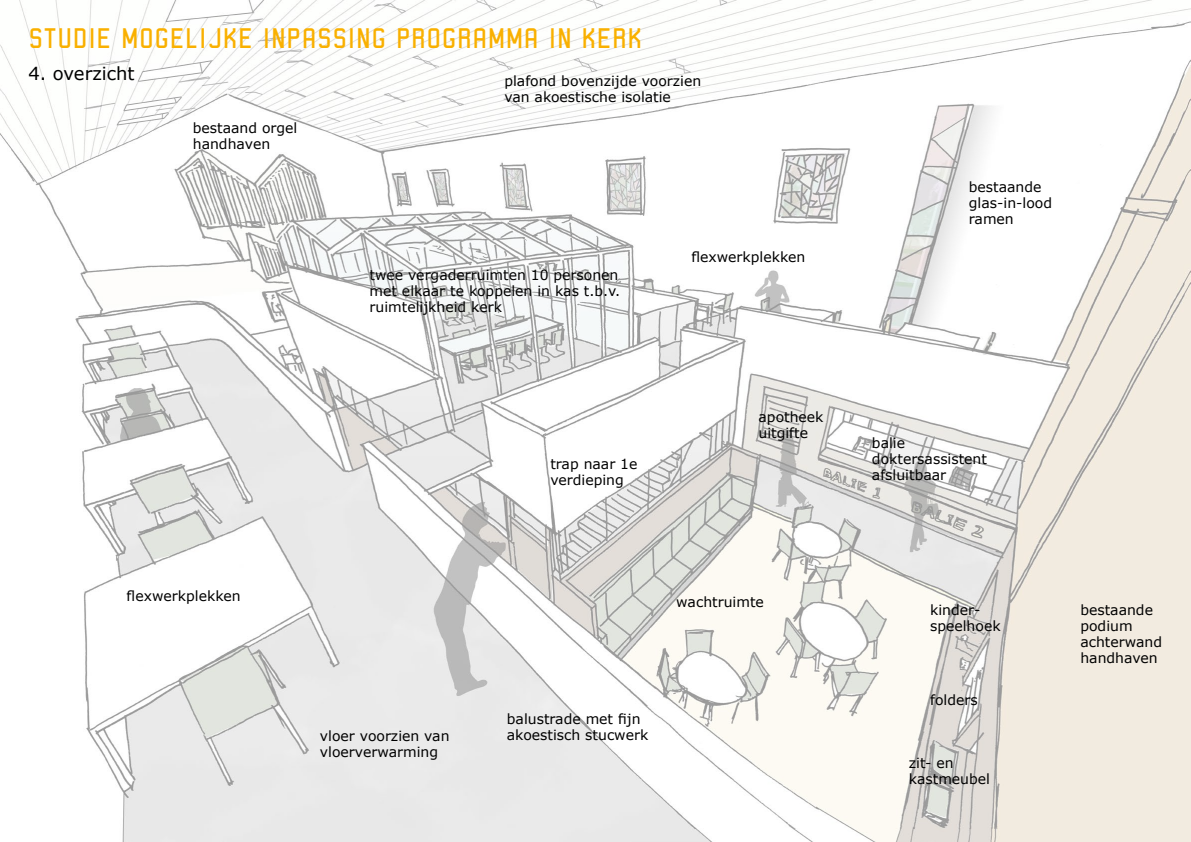
<style>
.page{position:relative;width:1191px;height:842px;background:#fff}
.page>*{position:absolute;margin:0;border:0;box-sizing:border-box;transform-origin:0 0}
.t1{font:30px "Robust ICG";letter-spacing:.015em;color:#f9b000}
.t2{font:18px "Verdana";color:#000}
.t3{font:14px/16px "Verdana";color:#000}
</style>
<div class="page">
<img style="left:0;top:0;width:1191px;height:842px">
<h1 class="t1" style="left:28px;top:22px;width:615px">STUDIE MOGELIJKE INPASSING PROGRAMMA IN KERK</h1>
<p class="t2" style="left:28px;top:61px;width:108px">4. overzicht</p>
<p class="t3" style="left:193px;top:119px;width:106px">bestaand orgel handhaven</p>
<p class="t3" style="left:127px;top:588px;width:115px">flexwerkplekken</p>
<p class="t3" style="left:504px;top:73px;width:198px">plafond bovenzijde voorzien van akoestische isolatie</p>
<p class="t3" style="left:369px;top:267px;width:252px">twee vergaderruimten 10 personen met elkaar te koppelen in kas t.b.v. ruimtelijkheid kerk</p>
<p class="t3" style="left:550px;top:455px;width:89px">trap naar 1e verdieping</p>
<p class="t3" style="left:691px;top:249px;width:115px">flexwerkplekken</p>
<p class="t3" style="left:758px;top:408px;width:66px">apotheek uitgifte</p>
<p class="t3" style="left:676px;top:594px;width:89px">wachtruimte</p>
<p class="t3" style="left:507px;top:711px;width:135px">balustrade met fijn</p>
<p class="t3" style="left:320px;top:728px;width:131px">vloer voorzien van</p>
<p class="t3" style="left:507px;top:727px;width:143px">akoestisch stucwerk</p>
<p class="t3" style="left:320px;top:744px;width:120px">vloerverwarming</p>
<p class="t3" style="left:969px;top:178px;width:85px">bestaande glas-in-lood ramen</p>
<p class="t3" style="left:872px;top:435px;width:117px">balie doktersassistent afsluitbaar</p>
<p class="t3" style="left:930px;top:601px;width:72px">kinder&shy;speelhoek</p>
<p class="t3" style="left:930px;top:692px;width:49px">folders</p>
<p class="t3" style="left:908px;top:755px;width:83px">zit- en kastmeubel</p>
<p class="t3" style="left:1080px;top:601px;width:83px">bestaande podium achterwand handhaven</p>
</div>
